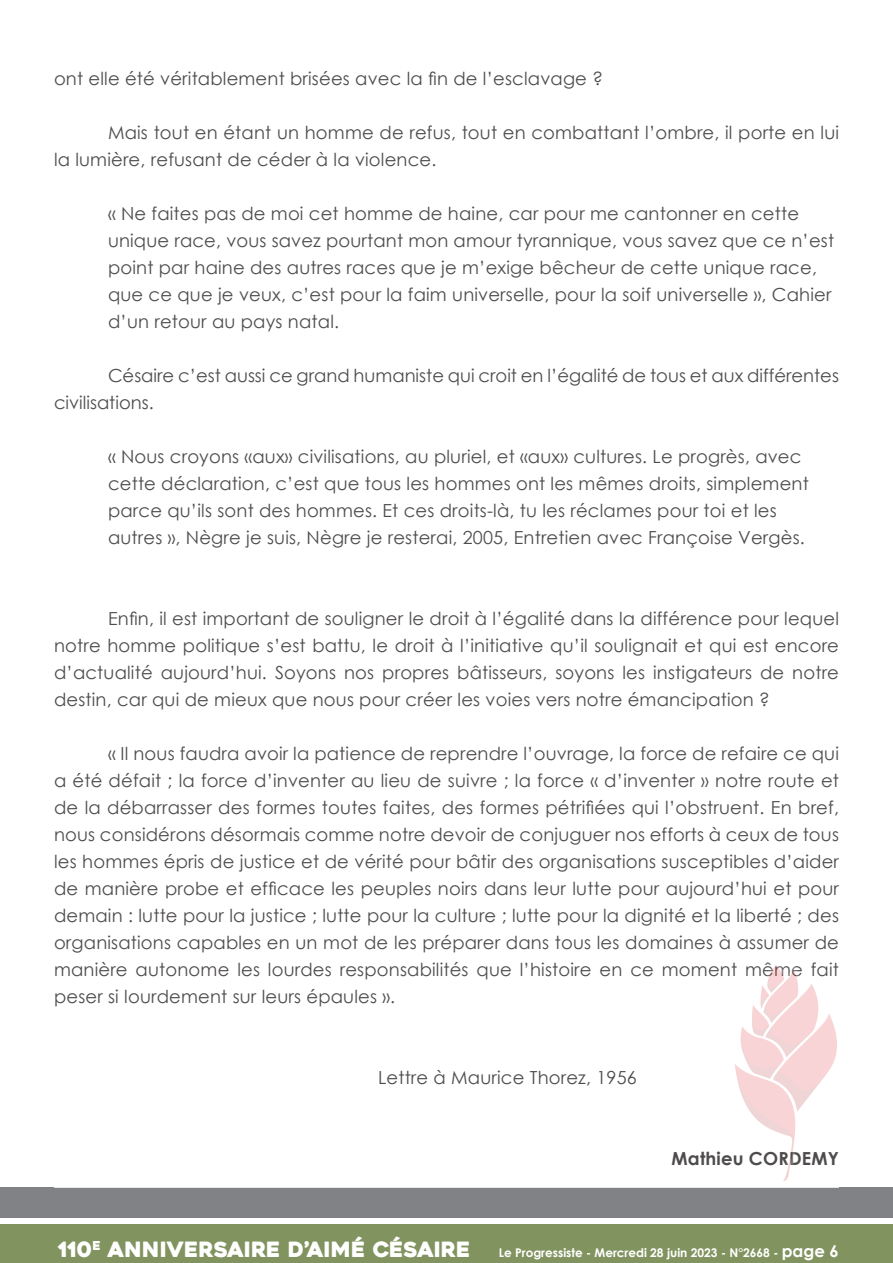
<style>
.page{position:relative;width:893px;height:1263px;background:#fff}
.page>*{position:absolute;margin:0;border:0;box-sizing:border-box;transform-origin:0 0}
.t1{font:21px "Heavitas";color:#fff}
.t2{font:18px/27px "Century Gothic";letter-spacing:.01em;color:#231f20}
.t3{font:700 18px "Century Gothic";letter-spacing:.01em;color:#231f20}
.t4{font:700 12px "Century Gothic";color:#fff}
.s1{font-size:16.5px}
</style>
<div class="page">
<div style="left:0;top:1224px;width:893px;height:39px;background:#81935f"></div>
<div style="left:0;top:1187px;width:893px;height:30px;background:#808285"></div>
<img style="left:734px;top:965px;width:103px;height:216px">
<p class="t2" style="left:54px;top:64px;width:550px">ont elle été véritablement brisées avec la fin de l’esclavage ?</p>
<p class="t2" style="left:54px;top:118px;width:786px;text-indent:54px">Mais tout en étant un homme de refus, tout en combattant l’ombre, il porte en lui la lumière, refusant de céder à la violence.</p>
<p class="t2" style="left:108px;top:199px;width:728px">« Ne faites pas de moi cet homme de haine, car pour me cantonner en cette unique race, vous savez pourtant mon amour tyrannique, vous savez que ce n’est point par haine des autres races que je m’exige bêcheur de cette unique race, que ce que je veux, c’est pour la faim universelle, pour la soif universelle », Cahier d’un retour au pays natal.</p>
<p class="t2" style="left:54px;top:361px;width:786px;text-indent:54px">Césaire c’est aussi ce grand humaniste qui croit en l’égalité de tous et aux différentes civilisations.</p>
<p class="t2" style="left:108px;top:442px;width:702px">« Nous croyons «aux» civilisations, au pluriel, et «aux» cultures. Le progrès, avec cette déclaration, c’est que tous les hommes ont les mêmes droits, simplement parce qu’ils sont des hommes. Et ces droits-là, tu les réclames pour toi et les autres », Nègre je suis, Nègre je resterai, 2005, Entretien avec Françoise Vergès.</p>
<p class="t2" style="left:54px;top:604px;width:786px;text-align:justify;text-indent:54px">Enfin, il est important de souligner le droit à l’égalité dans la différence pour lequel notre homme politique s’est battu, le droit à l’initiative qu’il soulignait et qui est encore d’actualité aujourd’hui. Soyons nos propres bâtisseurs, soyons les instigateurs de notre destin, car qui de mieux que nous pour créer les voies vers notre émancipation ?</p>
<p class="t2" style="left:54px;top:739px;width:786px;text-align:justify;text-indent:54px">« Il nous faudra avoir la patience de reprendre l’ouvrage, la force de refaire ce qui a été défait ; la force d’inventer au lieu de suivre ; la force « d’inventer » notre route et de la débarrasser des formes toutes faites, des formes pétrifiées qui l’obstruent. En bref, nous considérons désormais comme notre devoir de conjuguer nos efforts à ceux de tous les hommes épris de justice et de vérité pour bâtir des organisations susceptibles d’aider de manière probe et efficace les peuples noirs dans leur lutte pour aujourd’hui et pour demain : lutte pour la justice ; lutte pour la culture ; lutte pour la dignité et la liberté ; des organisations capables en un mot de les préparer dans tous les domaines à assumer de manière autonome les lourdes responsabilités que l’histoire en ce moment même fait peser si lourdement sur leurs épaules ».</p>
<p class="t2" style="left:378px;top:1063px;width:260px">Lettre à Maurice Thorez, 1956</p>
<p class="t3" style="left:672px;top:1144px;width:169px">Mathieu CORDEMY</p>
<p class="t1" style="left:58px;top:1237px;width:414px">110<sup>E</sup> ANNIVERSAIRE D’AIMÉ CÉSAIRE</p>
<p class="t4" style="left:499px;top:1244px;width:342px">Le Progressiste - Mercredi 28 juin 2023 - N°2668 - <span class="s1">page 6</span></p>
</div>
